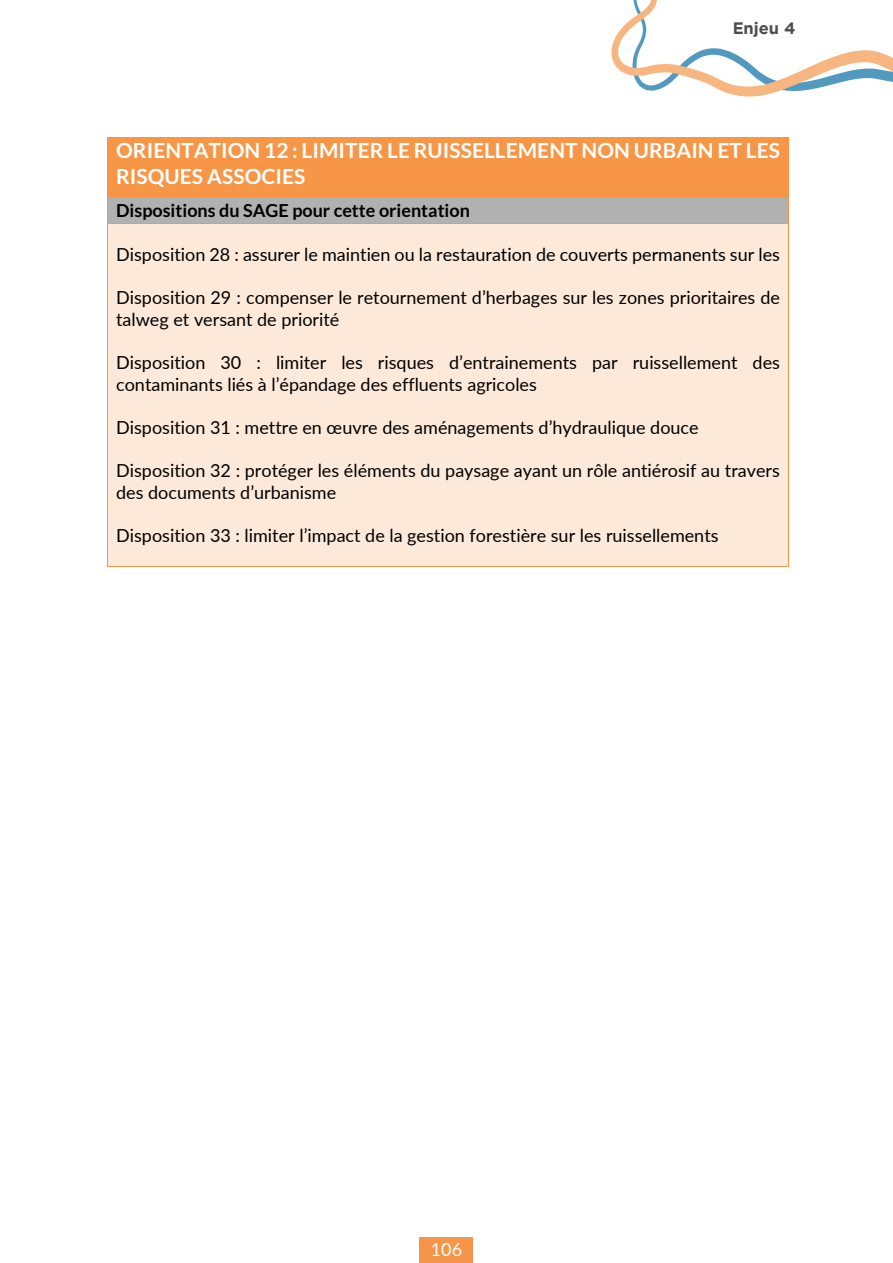
<style>
.page{position:relative;width:893px;height:1263px;background:#fff}
.page>*{position:absolute;margin:0;border:0;box-sizing:border-box;transform-origin:0 0}
.t1{font:700 20.85px/25.2px "Lato";letter-spacing:.005em;color:#fff}
.t2{font:18px/21.6px "Lato";color:#000}
.t3{font:700 18px "Lato";color:#000}
.t4{font:18px "Lato";color:#fff}
.t5{font:700 16.5px "Gotham";color:#000}
</style>
<div class="page">
<svg style="left:611px;top:0;width:282px;height:97px"></svg>
<div style="left:420px;top:1237px;width:53px;height:26px;background:#f4954a"></div>
<div style="left:108px;top:137px;width:680px;height:60px;background:#f79646"></div>
<hr style="left:788px;top:137px;width:1px;height:60px;background:#f79646">
<div style="left:108px;top:198px;width:680px;height:25px;background:#b1b1b1"></div>
<hr style="left:108px;top:197px;width:680px;height:1px;background:#f79646">
<div style="left:108px;top:224px;width:680px;height:342px;background:#fde9d9"></div>
<hr style="left:108px;top:223px;width:680px;height:1px;background:#f79646">
<svg style="left:788px;top:197px;width:1px;height:27px"></svg>
<hr style="left:108px;top:224px;width:1px;height:342px;background:#f79646">
<hr style="left:108px;top:566px;width:680px;height:1px;background:#f79646">
<hr style="left:788px;top:224px;width:1px;height:342px;background:#f79646">
<p class="t5" style="left:732px;top:18px;width:65px">Enjeu 4</p>
<p class="t1" style="left:116px;top:138px;width:665px">ORIENTATION 12 : LIMITER LE RUISSELLEMENT NON URBAIN ET LES<br>RISQUES ASSOCIES</p>
<p class="t3" style="left:116px;top:200px;width:355px">Dispositions du SAGE pour cette orientation</p>
<p class="t2" style="left:116px;top:243px;width:665px">Disposition 28 : assurer le maintien ou la restauration de couverts permanents sur les</p>
<p class="t2" style="left:116px;top:286px;width:665px">Disposition 29 : compenser le retournement d’herbages sur les zones prioritaires de talweg et versant de priorité</p>
<p class="t2" style="left:116px;top:351px;width:665px">Disposition 30 : limiter les risques d’entrainements par ruissellement des contaminants liés à l’épandage des effluents agricoles</p>
<p class="t2" style="left:116px;top:416px;width:584px">Disposition 31 : mettre en œuvre des aménagements d’hydraulique douce</p>
<p class="t2" style="left:116px;top:459px;width:665px">Disposition 32 : protéger les éléments du paysage ayant un rôle antiérosif au travers des documents d’urbanisme</p>
<p class="t2" style="left:116px;top:524px;width:604px">Disposition 33 : limiter l’impact de la gestion forestière sur les ruissellements</p>
<p class="t4" style="left:431px;top:1237px;width:33px">106</p>
</div>
